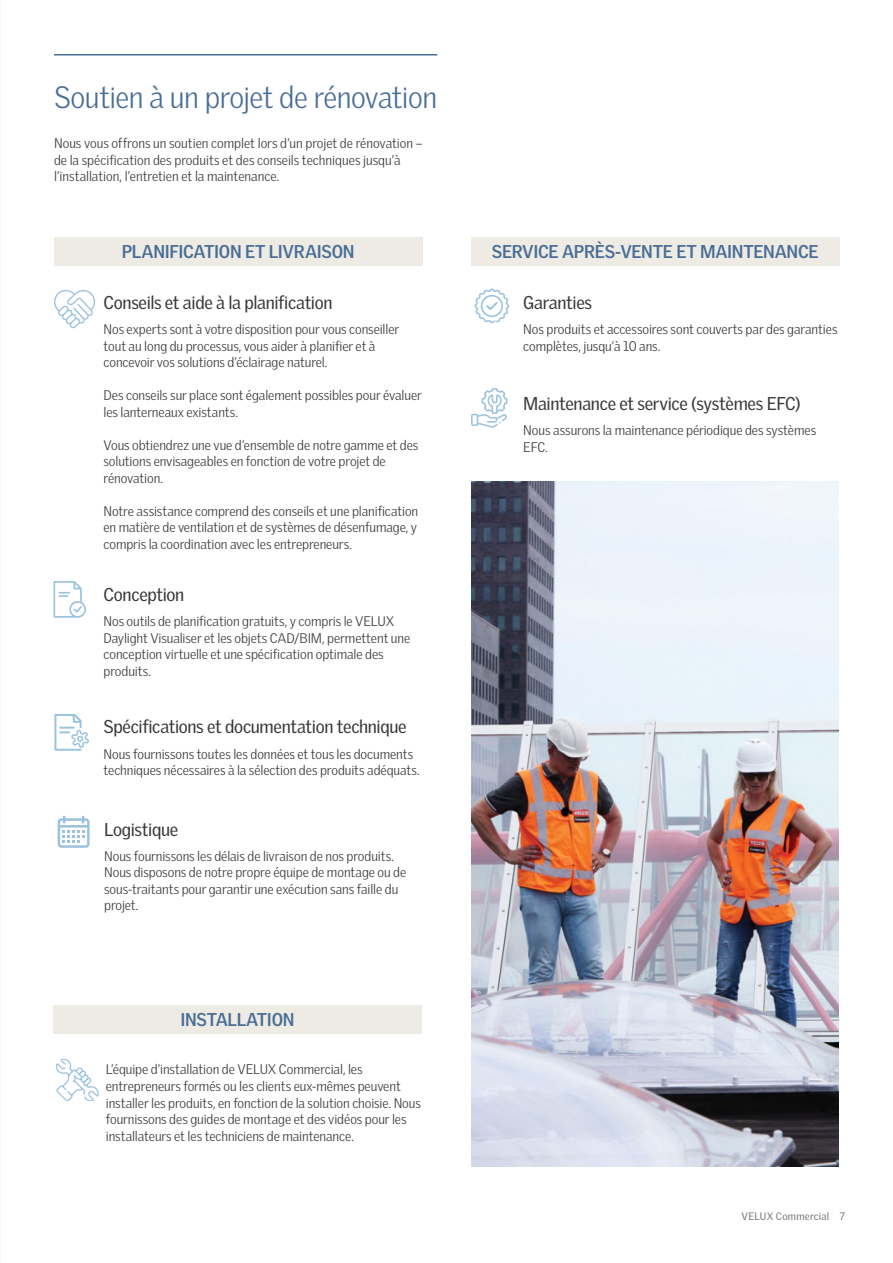
<style>
.page{position:relative;width:893px;height:1263px;background:#fff}
.page>*{position:absolute;margin:0;border:0;box-sizing:border-box;transform-origin:0 0}
.VDS_body{font:300 30px "Velux Gothic";letter-spacing:-.02em;color:#486d96}
.VDS_body-2{font:18px "Velux Gothic";letter-spacing:-.02em;color:#383837}
.VDS_body-3{font:700 18px "Velux Gothic";letter-spacing:-.02em;color:#486d96}
.VDS_body-4{font:300 13.5px/16.5px "Velux Gothic";letter-spacing:-.005em;color:#383837}
.t1{font:10.5px "Velux Gothic";letter-spacing:.015em;color:#777878}
</style>
<div class="page">
<hr style="left:54px;top:54px;width:383px;height:2px;background:#486d96">
<div style="left:54px;top:237px;width:368px;height:28px;background:#edebe4"></div>
<div style="left:53px;top:1005px;width:369px;height:28px;background:#edebe4"></div>
<div style="left:471px;top:237px;width:368px;height:28px;background:#edebe4"></div>
<svg style="left:54px;top:290px;width:41px;height:39px"></svg>
<svg style="left:53px;top:581px;width:33px;height:37px"></svg>
<svg style="left:58px;top:816px;width:32px;height:32px"></svg>
<svg style="left:471px;top:388px;width:37px;height:40px"></svg>
<svg style="left:474px;top:288px;width:35px;height:36px"></svg>
<svg style="left:55px;top:1059px;width:44px;height:42px"></svg>
<img style="left:471px;top:481px;width:368px;height:685px">
<svg style="left:54px;top:714px;width:35px;height:37px"></svg>
<p class="VDS_body" style="left:54px;top:79px;width:385px">Soutien à un projet de rénovation</p>
<p class="VDS_body-4" style="left:54px;top:135px;width:370px">Nous vous offrons un soutien complet lors d’un projet de rénovation – de la spécification des produits et des conseils techniques jusqu’à l’installation, l’entretien et la maintenance.</p>
<p class="VDS_body-3" style="left:122px;top:241px;width:234px">PLANIFICATION ET LIVRAISON</p>
<p class="VDS_body-2" style="left:104px;top:292px;width:231px">Conseils et aide à la planification</p>
<p class="VDS_body-4" style="left:104px;top:321px;width:297px">Nos experts sont à votre disposition pour vous conseiller tout au long du processus, vous aider à planifier et à concevoir vos solutions d’éclairage naturel.</p>
<p class="VDS_body-4" style="left:104px;top:387px;width:320px">Des conseils sur place sont également possibles pour évaluer les lanterneaux existants.</p>
<p class="VDS_body-4" style="left:104px;top:436px;width:316px">Vous obtiendrez une vue d’ensemble de notre gamme et des solutions envisageables en fonction de votre projet de rénovation.</p>
<p class="VDS_body-4" style="left:104px;top:502px;width:316px;text-align:justify">Notre assistance comprend des conseils et une planification en matière de ventilation et de systèmes de désenfumage, y compris la coordination avec les entrepreneurs.</p>
<p class="VDS_body-2" style="left:104px;top:584px;width:82px">Conception</p>
<p class="VDS_body-4" style="left:104px;top:613px;width:308px">Nos outils de planification gratuits, y compris le VELUX Daylight Visualiser et les objets CAD/BIM, permettent une conception virtuelle et une spécification optimale des produits.</p>
<p class="VDS_body-2" style="left:104px;top:716px;width:305px">Spécifications et documentation technique</p>
<p class="VDS_body-4" style="left:104px;top:745px;width:318px">Nous fournissons toutes les données et tous les documents techniques nécessaires à la sélection des produits adéquats.</p>
<p class="VDS_body-2" style="left:104px;top:818px;width:76px">Logistique</p>
<p class="VDS_body-4" style="left:104px;top:848px;width:291px">Nous fournissons les délais de livraison de nos produits.</p>
<p class="VDS_body-4" style="left:104px;top:864px;width:304px">Nous disposons de notre propre équipe de montage ou de sous-traitants pour garantir une exécution sans faille du projet.</p>
<p class="VDS_body-3" style="left:181px;top:1009px;width:115px">INSTALLATION</p>
<p class="VDS_body-4" style="left:106px;top:1061px;width:317px">L’équipe d’installation de VELUX Commercial, les entrepreneurs formés ou les clients eux-mêmes peuvent installer les produits, en fonction de la solution choisie. Nous fournissons des guides de montage et des vidéos pour les installateurs et les techniciens de maintenance.</p>
<p class="VDS_body-3" style="left:492px;top:241px;width:328px">SERVICE APRÈS-VENTE ET MAINTENANCE</p>
<p class="VDS_body-2" style="left:523px;top:292px;width:70px">Garanties</p>
<p class="VDS_body-4" style="left:523px;top:321px;width:316px">Nos produits et accessoires sont couverts par des garanties complètes, jusqu’à 10 ans.</p>
<p class="VDS_body-2" style="left:523px;top:393px;width:279px">Maintenance et service (systèmes EFC)</p>
<p class="VDS_body-4" style="left:523px;top:422px;width:294px">Nous assurons la maintenance périodique des systèmes<br>EFC.</p>
<p class="t1" style="left:742px;top:1210px;width:89px">VELUX Commercial</p>
<p class="t1" style="left:840px;top:1210px;width:7px">7</p>
</div>
